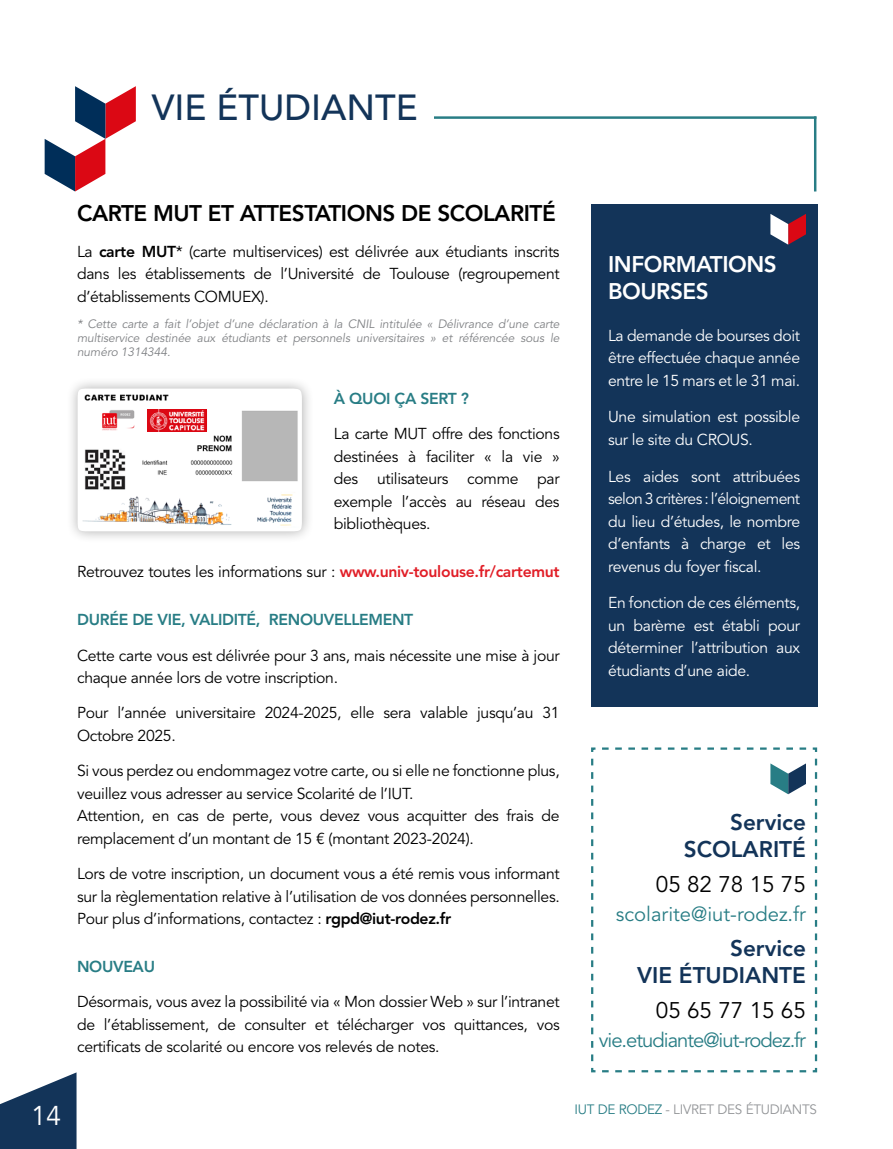
<style>
.page{position:relative;width:893px;height:1149px;background:#fff}
.page>*{position:absolute;margin:0;border:0;box-sizing:border-box;transform-origin:0 0}
.t1{font:500 36px "Avenir LT Std";color:#133459}
.t2{font:27px "Avenir LT Std";color:#fff}
.t3{font:800 22.5px/27px "Avenir LT Std";color:#133459}
.t4{font:800 22.5px "Avenir LT Std";letter-spacing:-.02em;color:#000}
.t5{font:22.5px "Avenir LT Std";color:#000}
.t6{font:800 22.5px "Avenir LT Std";letter-spacing:-.02em;color:#fff}
.t7{font:20.25px "Avenir LT Std";letter-spacing:-.035em;color:#287d85}
.t8{font:20.25px "Avenir LT Std";color:#287d85}
.t9{font:15.75px/22.5px "Avenir LT Std";letter-spacing:-.02em;color:#000;text-align:justify}
.t10{font:15.75px/22.5px "Avenir LT Std";letter-spacing:-.02em;color:#fff;text-align:justify}
.t11{font:800 15.75px "Avenir LT Std";letter-spacing:-.02em;color:#287d85}
.t12{font:13.5px "Avenir LT Std";letter-spacing:-.02em;color:#939598}
.t13{font:italic 12.15px/13.7px "Avenir LT Std";letter-spacing:-.01em;color:#808285;text-align:justify}
.s1{font-weight:800}
.s2{font-weight:800;color:#e11e27}
.s3{color:#287d85}
</style>
<div class="page">
<svg style="left:45px;top:86px;width:91px;height:105px"></svg>
<svg style="left:0;top:1072px;width:77px;height:76px"></svg>
<hr style="left:156px;top:116px;width:660px;height:3px;background:#287d85">
<hr style="left:814px;top:116px;width:2px;height:75px;background:#287d85">
<div style="left:152px;top:93px;width:282px;height:27px;background:#fff"></div>
<svg style="left:591px;top:747px;width:227px;height:326px"></svg>
<svg style="left:770px;top:763px;width:36px;height:31px"></svg>
<div style="left:591px;top:204px;width:226px;height:502px;background:#133459"></div>
<svg style="left:770px;top:214px;width:36px;height:30px"></svg>
<div style="left:65px;top:375px;width:250px;height:168px;background:#000;opacity:.32"></div>
<div style="left:78px;top:388px;width:224px;height:143px;background:#fff;border-radius:12px"></div>
<img style="left:82px;top:394px;width:216px;height:132px">
<img style="left:148px;top:409px;width:59px;height:22px">
<h1 class="t1" style="left:152px;top:87px;width:268px">VIE ÉTUDIANTE</h1>
<h3 class="t4" style="left:77px;top:200px;width:480px">CARTE M UT ET ATTESTATIO NS DE SCOLARITÉ</h3>
<p class="t9" style="left:77px;top:240px;width:484px">La <span class="s1">CARTE M UT</span>* (carte multiservices) est délivrée aux étudiants inscrits dans les établissements de l’Université de Toulouse (regroupement d’établissements COMUEX).</p>
<p class="t13" style="left:77px;top:317px;width:484px">* Cette carte a fait l’objet d’une déclaration à la CNIL intitulée « Délivrance d’une carte multiservice destinée aux étudiants et personnels universitaires » et référencée sous le numéro 1314344.</p>
<p class="t11" style="left:334px;top:389px;width:137px">À QUOI ÇA SERT ?</p>
<p class="t9" style="left:334px;top:423px;width:227px">La carte MUT offre des fonctions destinées à faciliter « la vie » des utilisateurs comme par exemple l’accès au réseau des bibliothèques.</p>
<p class="t9" style="left:77px;top:561px;width:484px">Retrouvez toutes les informations sur : <span class="s2">WWW.UNIV-TOULOUSE.FR/CARTEMUT</span></p>
<p class="t11" style="left:77px;top:610px;width:338px">DU RÉE DE VIE, VALIDITÉ, RENOUVELLEMENT</p>
<p class="t9" style="left:77px;top:644px;width:484px">Cette carte vous est délivrée pour 3 ans, mais nécessite une mise à jour chaque année lors de votre inscription.</p>
<p class="t9" style="left:77px;top:702px;width:484px">Pour l’année universitaire 2024-2025, elle sera valable jusqu’au 31<br>Octobre 2025.</p>
<p class="t9" style="left:77px;top:759px;width:484px;text-align:left">Si vous perdez ou endommagez votre carte, ou si elle ne fonctionne plus, veuillez vous adresser au service Scolarité de l’IUT.<br>Attention, en cas de perte, vous devez vous acquitter des frais de remplacement d’un montant de 15 € (montant 2023-2024).</p>
<p class="t9" style="left:77px;top:862px;width:484px">Lors de votre inscription, un document vous a été remis vous informant sur la règlementation relative à l’utilisation de vos données personnelles.<br>Pour plus d’informations, contactez : <span class="s1">RGPD@IUT-RODEZ.FR</span></p>
<p class="t11" style="left:77px;top:957px;width:48px">NOUVEA</p>
<p class="t11" style="left:144px;top:957px;width:13px">U</p>
<p class="t9" style="left:77px;top:990px;width:484px">Désormais, vous avez la possibilité via « Mon dossier Web » sur l’intranet de l’établissement, de consulter et télécharger vos quittances, vos certificats de scolarité ou encore vos relevés de notes.</p>
<h3 class="t6" style="left:608px;top:251px;width:68px">IN FORMATI</h3>
<h3 class="t6" style="left:728px;top:251px;width:34px">ONS</h3>
<h3 class="t6" style="left:608px;top:278px;width:62px">BOURSES</h3>
<p class="t10" style="left:608px;top:324px;width:194px">La demande de bourses doit être effectuée chaque année entre le 15 mars et le 31 mai.</p>
<p class="t10" style="left:608px;top:406px;width:194px">Une simulation est possible sur le site du CROUS.</p>
<p class="t10" style="left:608px;top:465px;width:194px">Les aides sont attribuées selon 3 critères : l’éloignement du lieu d’études, le nombre d’enfants à charge et les revenus du foyer fiscal.</p>
<p class="t10" style="left:608px;top:591px;width:194px">En fonction de ces éléments, un barème est établi pour déterminer l’attribution aux étudiants d’une aide.</p>
<h3 class="t3" style="left:684px;top:808px;width:124px;text-indent:46px">SERVICE<br>SCOLARITÉ</h3>
<h3 class="t5" style="left:656px;top:870px;width:152px">05 82 78 15 75</h3>
<p class="t8" style="left:616px;top:901px;width:192px">scolarite@iut-rodez.fr</p>
<h3 class="t3" style="left:730px;top:934px;width:77px">SERVICE</h3>
<h3 class="t3" style="left:637px;top:961px;width:13px">VIE</h3>
<h3 class="t3" style="left:679px;top:961px;width:58px">ÉTUDIANTE</h3>
<h3 class="t5" style="left:656px;top:997px;width:152px">05 65 77 15 65</h3>
<p class="t7" style="left:599px;top:1028px;width:209px">vie.etudiante@iut-rodez.fr</p>
<h2 class="t2" style="left:31px;top:1099px;width:32px">14</h2>
<p class="t12" style="left:574px;top:1101px;width:244px"><span class="s3">IUT de Rodez</span> - Livret deS ÉTUDIANTS</p>
</div>
